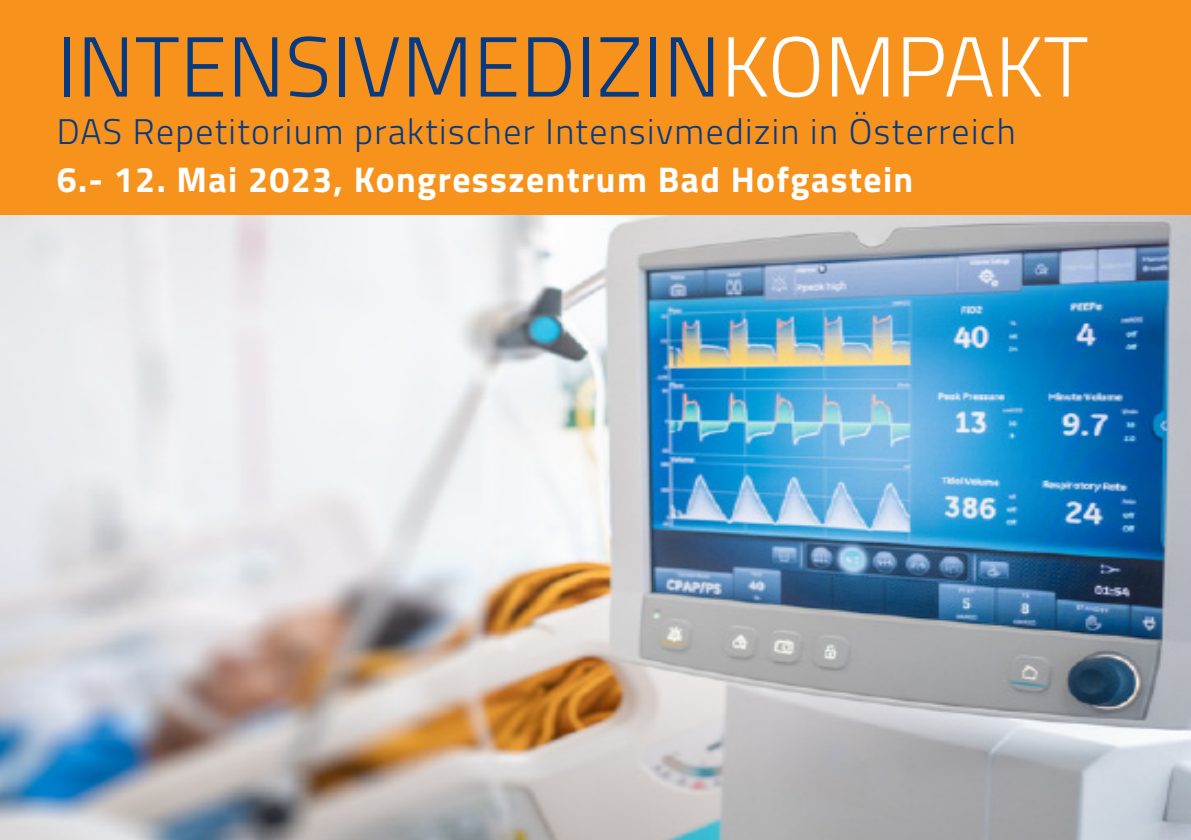
<style>
.page{position:relative;width:1191px;height:840px;background:#fff}
.page>*{position:absolute;margin:0;border:0;box-sizing:border-box;transform-origin:0 0}
.t1{font:300 85.2px "Titillium Web";letter-spacing:.005em;color:#083a82}
.t2{font:300 35.6px "Titillium Web";letter-spacing:.04em;color:#083a82}
.t3{font:700 35.6px "Titillium Web";letter-spacing:.04em;color:#fff}
.s1{color:#fff}
</style>
<div class="page">
<div style="left:0;top:0;width:1191px;height:215px;background:#f7931d"></div>
<img style="left:0;top:215px;width:1191px;height:624px">
<p class="t1" style="left:57px;top:5px;width:1033px">INTENSIVMEDIZIN<span class="s1">KOMPAKT</span></p>
<p class="t2" style="left:57px;top:106px;width:960px">DAS Repetitorium praktischer Intensivmedizin in Österreich</p>
<p class="t3" style="left:57px;top:152px;width:858px">6.- 12. Mai 2023, Kongresszentrum Bad Hofgastein</p>
</div>
